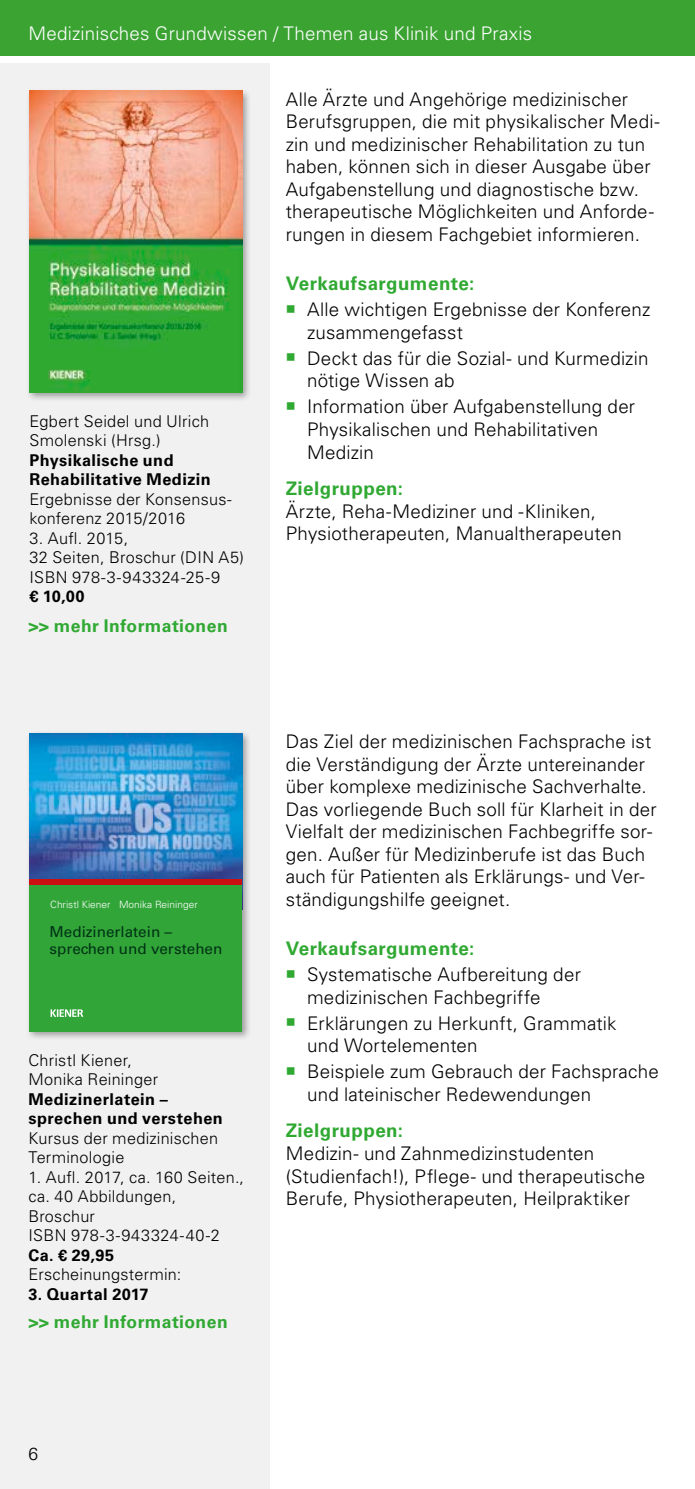
<style>
.page{position:relative;width:695px;height:1489px;background:#fff}
.page>*{position:absolute;margin:0;border:0;box-sizing:border-box;transform-origin:0 0}
.t1{font:300 18.75px/22.5px "Univers LT";letter-spacing:.01em;color:#000}
.t2{font:700 18.75px "Univers LT";letter-spacing:.025em;color:#30a933}
.t3{font:300 18.75px "Univers LT";letter-spacing:.01em;color:#fff}
.t4{font:700 17.5px "Univers LT";letter-spacing:.025em;color:#30a933}
.t5{font:300 17.5px "Univers LT";color:#000}
.t6{font:300 16.25px/19.5px "Univers LT";letter-spacing:.015em;color:#000}
.t7{font:700 16.25px/19.5px "Univers LT";letter-spacing:.03em;color:#000}
.t8{font:15px/17px "Univers LT";color:#003215}
.t9{font:300 10px "Univers LT";color:#fff}
</style>
<div class="page">
<div style="left:0;top:64px;width:269px;height:1424px;background:#f1f1f1"></div>
<div style="left:0;top:0;width:694px;height:56px;background:#3ba332"></div>
<div style="left:26px;top:87px;width:225px;height:314px;background:#000;opacity:.35"></div>
<img style="left:29px;top:91px;width:213px;height:301px">
<div style="left:26px;top:729px;width:225px;height:311px;background:#000;opacity:.35"></div>
<svg style="left:230px;top:1031px;width:12px;height:1px"></svg>
<img style="left:41px;top:1031px;width:189px;height:1px">
<img style="left:29px;top:733px;width:213px;height:146px">
<div style="left:29px;top:882px;width:213px;height:149px;background:#32a539"></div>
<div style="left:29px;top:879px;width:213px;height:6px;background:#cc1012"></div>
<svg style="left:51px;top:1009px;width:32px;height:7px"></svg>
<p class="t3" style="left:28px;top:22px;width:505px">Medizinisches Grundwissen / Themen aus Klinik und Praxis</p>
<p class="t6" style="left:29px;top:411px;width:181px">Egbert Seidel und Ulrich<br>Smolenski (Hrsg.)</p>
<p class="t7" style="left:29px;top:450px;width:183px">Physikalische und<br>Rehabilitative Medizin</p>
<p class="t6" style="left:29px;top:489px;width:204px">Ergebnisse der Konsensus&shy;konferenz 2015/2016</p>
<p class="t6" style="left:29px;top:528px;width:216px">3. Aufl. 2015,<br>32 Seiten, Broschur (DIN A5)<br>ISBN 978-3-943324-25-9</p>
<p class="t7" style="left:29px;top:587px;width:57px">€ 10,00</p>
<p class="t4" style="left:28px;top:615px;width:201px">&gt;&gt; mehr Informationen</p>
<p class="t9" style="left:50px;top:898px;width:149px">Christl Kiener Monika Reininger</p>
<p class="t8" style="left:50px;top:923px;width:174px">Medizinerlatein – sprechen und verstehen</p>
<p class="t6" style="left:28px;top:1050px;width:131px">Christl Kiener,<br>Monika Reininger</p>
<p class="t7" style="left:28px;top:1089px;width:196px">Medizinerlatein – sprechen und verstehen</p>
<p class="t6" style="left:28px;top:1128px;width:191px">Kursus der medizinischen<br>Terminologie</p>
<p class="t6" style="left:28px;top:1167px;width:217px">1. Aufl. 2017, ca. 160 Seiten., ca. 40 Abbildungen,<br>Broschur<br>ISBN 978-3-943324-40-2</p>
<p class="t7" style="left:28px;top:1245px;width:87px">Ca. € 29,95</p>
<p class="t6" style="left:28px;top:1264px;width:154px">Erscheinungstermin:</p>
<p class="t7" style="left:28px;top:1284px;width:122px">3. Quartal 2017</p>
<p class="t4" style="left:28px;top:1311px;width:201px">&gt;&gt; mehr Informationen</p>
<p class="t1" style="left:286px;top:88px;width:375px">Alle Ärzte und Angehörige medizinischer Berufsgruppen, die mit physikalischer Medi&shy;zin und medizinischer Rehabilitation zu tun haben, können sich in dieser Ausgabe über Aufgabenstellung und diagnostische bzw. therapeutische Möglichkeiten und Anforde&shy;rungen in diesem Fachgebiet informieren.</p>
<p class="t2" style="left:286px;top:273px;width:190px">Verkaufsargumente:</p>
<p class="t1" style="left:307px;top:298px;width:345px">Alle wichtigen Ergebnisse der Konferenz zusammengefasst</p>
<p class="t1" style="left:307px;top:347px;width:343px">Deckt das für die Sozial- und Kurmedizin nötige Wissen ab</p>
<p class="t1" style="left:307px;top:395px;width:329px">Information über Aufgabenstellung der<br>Physikalischen und Rehabilitativen<br>Medizin</p>
<p class="t2" style="left:286px;top:477px;width:119px">Zielgruppen:</p>
<p class="t1" style="left:286px;top:500px;width:337px">Ärzte, Reha-Mediziner und -Kliniken,<br>Physiotherapeuten, Manualtherapeuten</p>
<p class="t1" style="left:286px;top:730px;width:372px">Das Ziel der medizinischen Fachsprache ist die Verständigung der Ärzte untereinander über komplexe medizinische Sachverhalte.<br>Das vorliegende Buch soll für Klarheit in der Vielfalt der medizinischen Fachbegriffe sor&shy;gen. Außer für Medizinberufe ist das Buch auch für Patienten als Erklärungs- und Ver&shy;ständigungshilfe geeignet.</p>
<p class="t2" style="left:286px;top:937px;width:190px">Verkaufsargumente:</p>
<p class="t1" style="left:307px;top:963px;width:275px">Systematische Aufbereitung der medizinischen Fachbegriffe</p>
<p class="t1" style="left:307px;top:1011px;width:311px">Erklärungen zu Herkunft, Grammatik und Wortelementen</p>
<p class="t1" style="left:307px;top:1060px;width:353px">Beispiele zum Gebrauch der Fachsprache und lateinischer Redewendungen</p>
<p class="t2" style="left:286px;top:1119px;width:119px">Zielgruppen:</p>
<p class="t1" style="left:286px;top:1141px;width:361px">Medizin- und Zahnmedizinstudenten (Studienfach!), Pflege- und therapeutische<br>Berufe, Physiotherapeuten, Heilpraktiker</p>
<p class="t5" style="left:28px;top:1442px;width:11px">6</p>
</div>
